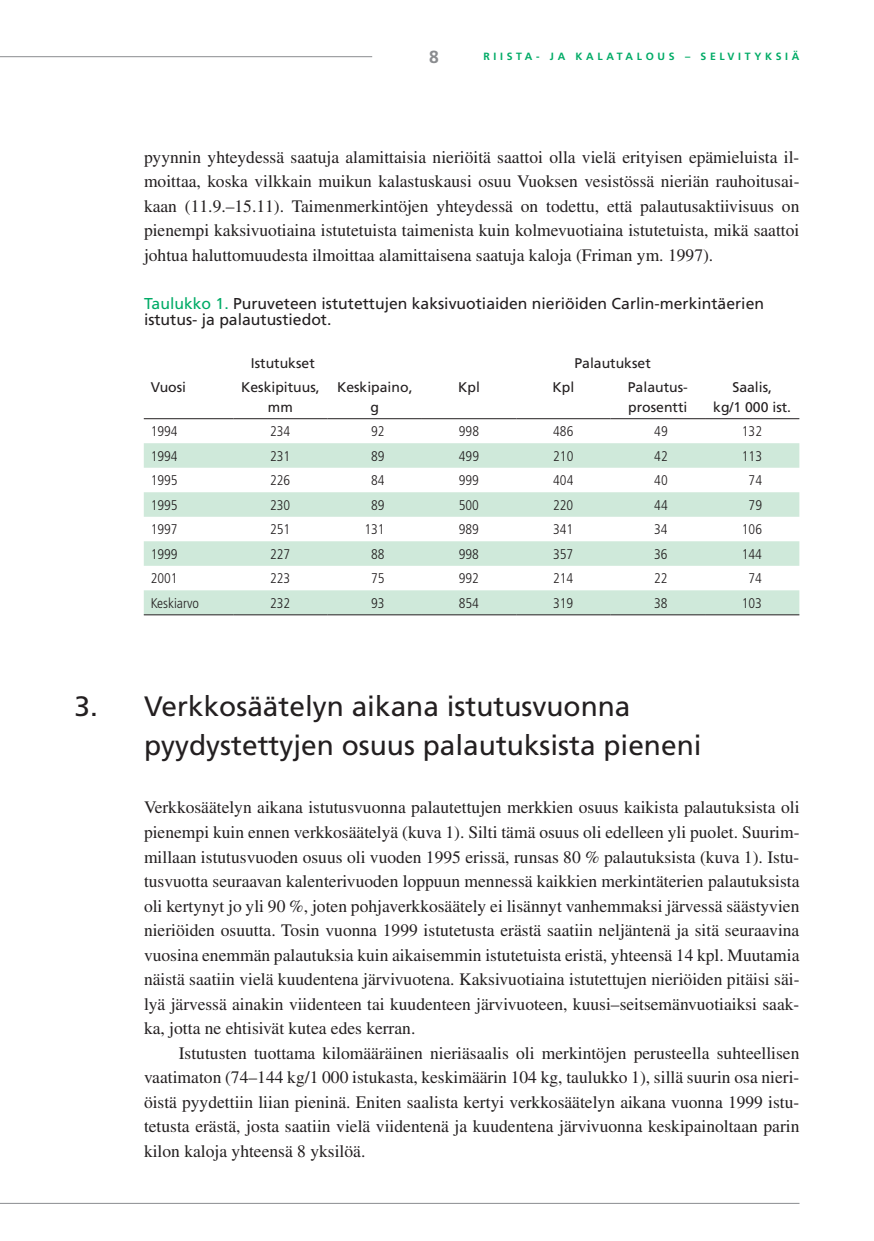
<style>
.page{position:relative;width:874px;height:1241px;background:#fff}
.page>*{position:absolute;margin:0;border:0;box-sizing:border-box;transform-origin:0 0}
.t1{font:28px/38.5px "Frutiger LT Std";color:#231f20}
.t2{font:17.5px/24.5px "Times";color:#231f20;text-align:justify}
.t3{font:700 17.5px "Frutiger LT Std";color:#8a8c8f}
.t4{font:15.75px/16.6px "Frutiger LT Std";color:#231f20}
.t5{font:300 condensed 14px "Frutiger LT";color:#231f20}
.t6{font:14px/19.2px "Frutiger LT";color:#231f20;text-align:center}
.t7{font:700 10.5px "Frutiger LT Std";letter-spacing:.35em;color:#00ab66}
.s1{color:#00ab66}
</style>
<div class="page">
<hr style="left:0;top:1202px;width:799px;height:1px;background:#8a8c8f">
<hr style="left:0;top:56px;width:372px;height:1px;background:#8a8c8f">
<svg style="left:144px;top:443px;width:655px;height:171px;fill:#cfe9da"></svg>
<hr style="left:144px;top:418px;width:89px;height:1px;background:#231f20">
<hr style="left:233px;top:418px;width:94px;height:1px;background:#231f20">
<hr style="left:327px;top:418px;width:95px;height:1px;background:#231f20">
<hr style="left:422px;top:418px;width:94px;height:1px;background:#231f20">
<hr style="left:516px;top:418px;width:94px;height:1px;background:#231f20">
<hr style="left:610px;top:418px;width:94px;height:1px;background:#231f20">
<hr style="left:704px;top:418px;width:95px;height:1px;background:#231f20">
<hr style="left:144px;top:614px;width:89px;height:1px;background:#231f20">
<hr style="left:233px;top:614px;width:94px;height:1px;background:#231f20">
<hr style="left:327px;top:614px;width:95px;height:1px;background:#231f20">
<hr style="left:422px;top:614px;width:94px;height:1px;background:#231f20">
<hr style="left:516px;top:614px;width:94px;height:1px;background:#231f20">
<hr style="left:610px;top:614px;width:94px;height:1px;background:#231f20">
<hr style="left:704px;top:614px;width:95px;height:1px;background:#231f20">
<p class="t3" style="left:429px;top:46px;width:11px">8</p>
<p class="t7" style="left:483px;top:50px;width:75px">RIISTA - JA</p>
<p class="t7" style="left:575px;top:50px;width:225px">KA LAT ALOUS – SELVITYKSIÄ</p>
<p class="t2" style="left:144px;top:144px;width:656px">pyynnin yhteydessä saatuja alamittaisia nieriöitä saattoi olla vielä erityisen epämieluista il&shy;moittaa, koska vilkkain muikun kalastuskausi osuu Vuoksen vesistössä nieriän rauhoitusai&shy;kaan (11.9.–15.11). Taimenmerkintöjen yhteydessä on todettu, että palautusaktiivisuus on pienempi kaksivuotiaina istutetuista taimenista kuin kolmevuotiaina istutetuista, mikä saattoi johtua haluttomuudesta ilmoittaa alamittaisena saatuja kaloja (Friman ym. 1997).</p>
<p class="t4" style="left:144px;top:295px;width:621px"><span class="s1">Taulukko 1.</span> Puruveteen istutettujen kaksivuotiaiden nieriöiden Carlin-merkintäerien istutus- ja palautustiedot.</p>
<p class="t6" style="left:251px;top:353px;width:65px">Istutukset</p>
<p class="t6" style="left:574px;top:353px;width:78px">Palautukset</p>
<p class="t6" style="left:151px;top:378px;width:37px">Vuosi</p>
<p class="t6" style="left:241px;top:378px;width:80px">Keskipituus, mm</p>
<p class="t6" style="left:337px;top:378px;width:77px">Keskipaino, g</p>
<p class="t6" style="left:458px;top:378px;width:23px">Kpl</p>
<p class="t6" style="left:552px;top:378px;width:23px">Kpl</p>
<p class="t6" style="left:627px;top:378px;width:61px;text-align:left">Palautus&shy;prosentti</p>
<p class="t6" style="left:712px;top:378px;width:79px">Saalis,<br>kg/1 000 ist.</p>
<p class="t5" style="left:151px;top:423px;width:28px">1994</p>
<p class="t5" style="left:270px;top:423px;width:22px">234</p>
<p class="t5" style="left:371px;top:423px;width:15px">92</p>
<p class="t5" style="left:458px;top:423px;width:22px">998</p>
<p class="t5" style="left:553px;top:423px;width:22px">486</p>
<p class="t5" style="left:654px;top:423px;width:15px">49</p>
<p class="t5" style="left:741px;top:423px;width:22px">132</p>
<p class="t5" style="left:151px;top:448px;width:28px">1994</p>
<p class="t5" style="left:270px;top:448px;width:22px">231</p>
<p class="t5" style="left:371px;top:448px;width:15px">89</p>
<p class="t5" style="left:458px;top:448px;width:22px">499</p>
<p class="t5" style="left:553px;top:448px;width:22px">210</p>
<p class="t5" style="left:654px;top:448px;width:15px">42</p>
<p class="t5" style="left:741px;top:448px;width:22px">113</p>
<p class="t5" style="left:151px;top:472px;width:28px">1995</p>
<p class="t5" style="left:270px;top:472px;width:22px">226</p>
<p class="t5" style="left:371px;top:472px;width:15px">84</p>
<p class="t5" style="left:458px;top:472px;width:22px">999</p>
<p class="t5" style="left:553px;top:472px;width:22px">404</p>
<p class="t5" style="left:654px;top:472px;width:15px">40</p>
<p class="t5" style="left:748px;top:472px;width:15px">74</p>
<p class="t5" style="left:151px;top:497px;width:28px">1995</p>
<p class="t5" style="left:270px;top:497px;width:22px">230</p>
<p class="t5" style="left:371px;top:497px;width:15px">89</p>
<p class="t5" style="left:458px;top:497px;width:22px">500</p>
<p class="t5" style="left:553px;top:497px;width:22px">220</p>
<p class="t5" style="left:654px;top:497px;width:15px">44</p>
<p class="t5" style="left:748px;top:497px;width:15px">79</p>
<p class="t5" style="left:151px;top:521px;width:28px">1997</p>
<p class="t5" style="left:270px;top:521px;width:22px">251</p>
<p class="t5" style="left:364px;top:521px;width:22px">131</p>
<p class="t5" style="left:458px;top:521px;width:22px">989</p>
<p class="t5" style="left:553px;top:521px;width:22px">341</p>
<p class="t5" style="left:654px;top:521px;width:15px">34</p>
<p class="t5" style="left:741px;top:521px;width:22px">106</p>
<p class="t5" style="left:151px;top:546px;width:28px">1999</p>
<p class="t5" style="left:270px;top:546px;width:22px">227</p>
<p class="t5" style="left:371px;top:546px;width:15px">88</p>
<p class="t5" style="left:458px;top:546px;width:22px">998</p>
<p class="t5" style="left:553px;top:546px;width:22px">357</p>
<p class="t5" style="left:654px;top:546px;width:15px">36</p>
<p class="t5" style="left:741px;top:546px;width:22px">144</p>
<p class="t5" style="left:151px;top:570px;width:28px">2001</p>
<p class="t5" style="left:270px;top:570px;width:22px">223</p>
<p class="t5" style="left:371px;top:570px;width:15px">75</p>
<p class="t5" style="left:458px;top:570px;width:22px">992</p>
<p class="t5" style="left:553px;top:570px;width:22px">214</p>
<p class="t5" style="left:654px;top:570px;width:15px">22</p>
<p class="t5" style="left:748px;top:570px;width:15px">74</p>
<p class="t5" style="left:151px;top:595px;width:50px">Keskiarvo</p>
<p class="t5" style="left:270px;top:595px;width:22px">232</p>
<p class="t5" style="left:371px;top:595px;width:15px">93</p>
<p class="t5" style="left:458px;top:595px;width:22px">854</p>
<p class="t5" style="left:553px;top:595px;width:22px">319</p>
<p class="t5" style="left:654px;top:595px;width:15px">38</p>
<p class="t5" style="left:741px;top:595px;width:22px">103</p>
<h1 class="t1" style="left:144px;top:687px;width:559px;text-indent:-69px">3. Verkkosäätelyn aikana istutusvuonna pyydystettyjen osuus palautuksista pieneni</h1>
<p class="t2" style="left:144px;top:795px;width:656px">Verkkosäätelyn aikana istutusvuonna palautettujen merkkien osuus kaikista palautuksista oli pienempi kuin ennen verkkosäätelyä (kuva 1). Silti tämä osuus oli edelleen yli puolet. Suurim&shy;millaan istutusvuoden osuus oli vuoden 1995 erissä, runsas 80 % palautuksista (kuva 1). Istu&shy;tusvuotta seuraavan kalenterivuoden loppuun mennessä kaikkien merkintäterien palautuksista oli kertynyt jo yli 90 %, joten pohjaverkkosäätely ei lisännyt vanhemmaksi järvessä säästyvien nieriöiden osuutta. Tosin vuonna 1999 istutetusta erästä saatiin neljäntenä ja sitä seuraavina vuosina enemmän palautuksia kuin aikaisemmin istutetuista eristä, yhteensä 14 kpl. Muutamia näistä saatiin vielä kuudentena järvivuotena. Kaksivuotiaina istutettujen nieriöiden pitäisi säi&shy;lyä järvessä ainakin viidenteen tai kuudenteen järvivuoteen, kuusi–seitsemänvuotiaiksi saak&shy;ka, jotta ne ehtisivät kutea edes kerran.</p>
<p class="t2" style="left:144px;top:1040px;width:656px;text-indent:35px">Istutusten tuottama kilomääräinen nieriäsaalis oli merkintöjen perusteella suhteellisen vaatimaton (74–144 kg/1 000 istukasta, keskimäärin 104 kg, taulukko 1), sillä suurin osa nieri&shy;öistä pyydettiin liian pieninä. Eniten saalista kertyi verkkosäätelyn aikana vuonna 1999 istu&shy;tetusta erästä, josta saatiin vielä viidentenä ja kuudentena järvivuonna keskipainoltaan parin kilon kaloja yhteensä 8 yksilöä.</p>
</div>
